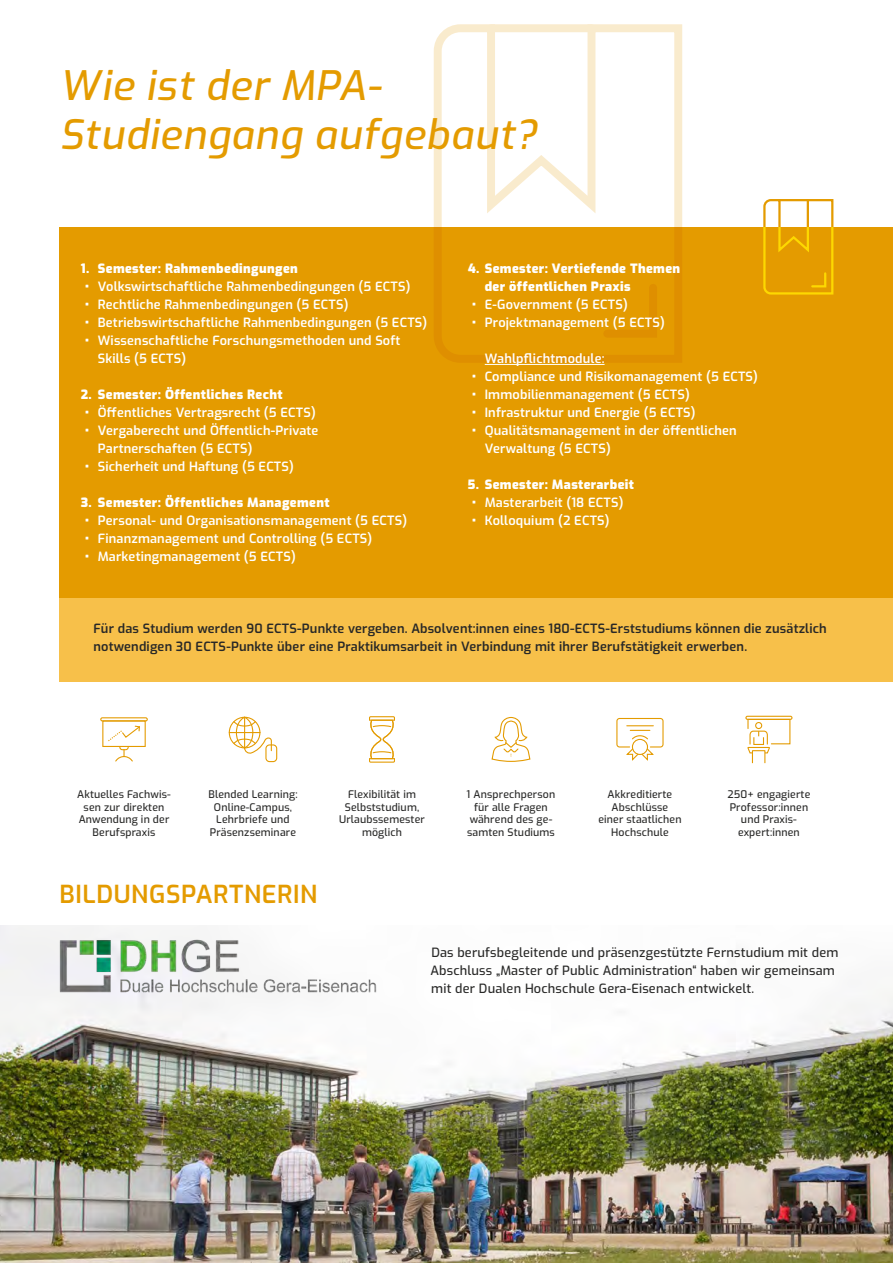
<style>
.page{position:relative;width:893px;height:1263px;background:#fff}
.page>*{position:absolute;margin:0;border:0;box-sizing:border-box;transform-origin:0 0}
.t1{font:italic 40.5px/48.6px "Exo";letter-spacing:.025em;color:#e49b00}
.t2{font:600 24.75px "Exo";letter-spacing:.025em;color:#e49b00}
.t3{font:600 12.75px/18px "Exo";letter-spacing:.015em;color:#fff}
.t4{font:600 12.75px/18px "Exo";letter-spacing:.015em;color:#282827}
.t5{font:900 12.75px/18px "Exo";letter-spacing:.03em;color:#fff}
.t6{font:500 12.75px/18px "Exo";letter-spacing:.015em;color:#282827}
.t7{font:500 10.5px/12.6px "Exo";letter-spacing:.015em;color:#282827;text-align:center}
.s1{font-weight:900}
</style>
<div class="page">
<svg style="left:434px;top:24px;width:248px;height:203px"></svg>
<div style="left:491px;top:24px;width:100px;height:8px;background:#f9ebcd"></div>
<img style="left:0;top:926px;width:893px;height:337px">
<div style="left:100px;top:717px;width:48px;height:4px;border:1px solid #e49b00;border-radius:2px"></div>
<svg style="left:102px;top:720px;width:44px;height:41px"></svg>
<svg style="left:491px;top:717px;width:39px;height:45px"></svg>
<svg style="left:747px;top:720px;width:44px;height:43px"></svg>
<div style="left:745px;top:716px;width:47px;height:4px;border:1px solid #e49b00;border-radius:2px"></div>
<svg style="left:369px;top:716px;width:26px;height:47px"></svg>
<svg style="left:229px;top:717px;width:43px;height:37px"></svg>
<div style="left:265px;top:744px;width:12px;height:18px;border:1px solid #e49b00;border-radius:4px"></div>
<div style="left:616px;top:718px;width:48px;height:29px;border:1px solid #e49b00;border-radius:3px"></div>
<div style="left:632px;top:739px;width:16px;height:16px;border:1px solid #e49b00;border-radius:50%"></div>
<svg style="left:625px;top:747px;width:30px;height:14px"></svg>
<svg style="left:627px;top:725px;width:26px;height:15px"></svg>
<hr style="left:0;top:861px;width:1px;height:294px;background:#e49b00">
<div style="left:60px;top:227px;width:833px;height:371px;background:#e49b00"></div>
<hr style="left:485px;top:364px;width:120px;height:1px;background:#fff">
<div style="left:60px;top:598px;width:833px;height:84px;background:#f7c04a"></div>
<svg style="left:763px;top:199px;width:70px;height:96px"></svg>
<img style="left:60px;top:939px;width:317px;height:53px">
<h1 class="t1" style="left:60px;top:59px;width:479px">Wie ist der MPA-<br>Studiengang aufgebaut?</h1>
<p class="t5" style="left:81px;top:259px;width:219px">1. Semester: Rahmenbedingungen</p>
<p class="t3" style="left:85px;top:277px;width:327px"><span class="s1">•</span> Volkswirtschaftliche Rahmenbedingungen (5 ECTS)</p>
<p class="t3" style="left:85px;top:295px;width:265px"><span class="s1">•</span> Rechtliche Rahmenbedingungen (5 ECTS)</p>
<p class="t3" style="left:85px;top:313px;width:344px"><span class="s1">•</span> Betriebswirtschaftliche Rahmenbedingungen (5 ECTS)</p>
<p class="t3" style="left:98px;top:331px;width:304px;text-indent:-13px"><span class="s1">•</span> Wissenschaftliche Forschungsmethoden und Soft<br>Skills (5 ECTS)</p>
<p class="t5" style="left:81px;top:385px;width:203px">2. Semester: Öffentliches Recht</p>
<p class="t3" style="left:85px;top:403px;width:232px"><span class="s1">•</span> Öffentliches Vertragsrecht (5 ECTS)</p>
<p class="t3" style="left:98px;top:421px;width:222px;text-indent:-13px"><span class="s1">•</span> Vergaberecht und Öffentlich-Private<br>Partnerschaften (5 ECTS)</p>
<p class="t3" style="left:85px;top:457px;width:210px"><span class="s1">•</span> Sicherheit und Haftung (5 ECTS)</p>
<p class="t5" style="left:81px;top:493px;width:250px">3. Semester: Öffentliches Management</p>
<p class="t3" style="left:85px;top:511px;width:324px"><span class="s1">•</span> Personal- und Organisationsmanagement (5 ECTS)</p>
<p class="t3" style="left:85px;top:529px;width:289px"><span class="s1">•</span> Finanzmanagement und Controlling (5 ECTS)</p>
<p class="t3" style="left:85px;top:547px;width:212px"><span class="s1">•</span> Marketingmanagement (5 ECTS)</p>
<p class="t5" style="left:485px;top:259px;width:197px;text-indent:-17px">4. Semester: Vertiefende Themen der öffentlichen Praxis</p>
<p class="t3" style="left:472px;top:295px;width:157px"><span class="s1">•</span> E-Government (5 ECTS)</p>
<p class="t3" style="left:472px;top:313px;width:194px"><span class="s1">•</span> Projektmanagement (5 ECTS)</p>
<p class="t3" style="left:485px;top:349px;width:121px">Wahlpflichtmodule:</p>
<p class="t3" style="left:472px;top:367px;width:288px"><span class="s1">•</span> Compliance und Risikomanagement (5 ECTS)</p>
<p class="t3" style="left:472px;top:385px;width:219px"><span class="s1">•</span> Immobilienmanagement (5 ECTS)</p>
<p class="t3" style="left:472px;top:403px;width:225px"><span class="s1">•</span> Infrastruktur und Energie (5 ECTS)</p>
<p class="t3" style="left:485px;top:421px;width:254px;text-indent:-13px"><span class="s1">•</span> Qualitätsmanagement in der öffentlichen<br>Verwaltung (5 ECTS)</p>
<p class="t5" style="left:468px;top:475px;width:168px">5. Semester: Masterarbeit</p>
<p class="t3" style="left:472px;top:493px;width:153px"><span class="s1">•</span> Masterarbeit (18 ECTS)</p>
<p class="t3" style="left:472px;top:511px;width:139px"><span class="s1">•</span> Kolloquium (2 ECTS)</p>
<p class="t4" style="left:94px;top:619px;width:735px">Für das Studium werden 90 ECTS-Punkte vergeben. Absolvent:innen eines 180-ECTS-Erststudiums können die zusätzlich notwendigen 30 ECTS-Punkte über eine Praktikumsarbeit in Verbindung mit ihrer Berufstätigkeit erwerben.</p>
<p class="t7" style="left:339px;top:787px;width:87px">Flexibilität im<br>Selbststudium,<br>Urlaubssemester möglich</p>
<p class="t7" style="left:77px;top:787px;width:95px">Aktuelles Fachwis&shy;sen zur direkten<br>Anwendung in der<br>Berufspraxis</p>
<p class="t7" style="left:467px;top:787px;width:90px">1 Ansprechperson für alle Fragen während des ge&shy;samten Studiums</p>
<p class="t7" style="left:727px;top:787px;width:84px">250+ engagierte<br>Professor:innen und Praxis&shy;expert:innen</p>
<p class="t7" style="left:208px;top:787px;width:91px">Blended Learning:<br>Online-Campus,<br>Lehrbriefe und<br>Präsenzseminare</p>
<p class="t7" style="left:598px;top:787px;width:85px">Akkreditierte<br>Abschlüsse einer staatlichen<br>Hochschule</p>
<h2 class="t2" style="left:60px;top:876px;width:259px">BILDUNGSPARTNERIN</h2>
<p class="t6" style="left:430px;top:943px;width:409px">Das berufsbegleitende und präsenzgestützte Fernstudium mit dem<br>Abschluss „Master of Public Administration“ haben wir gemeinsam mit der Dualen Hochschule Gera-Eisenach entwickelt.</p>
</div>
